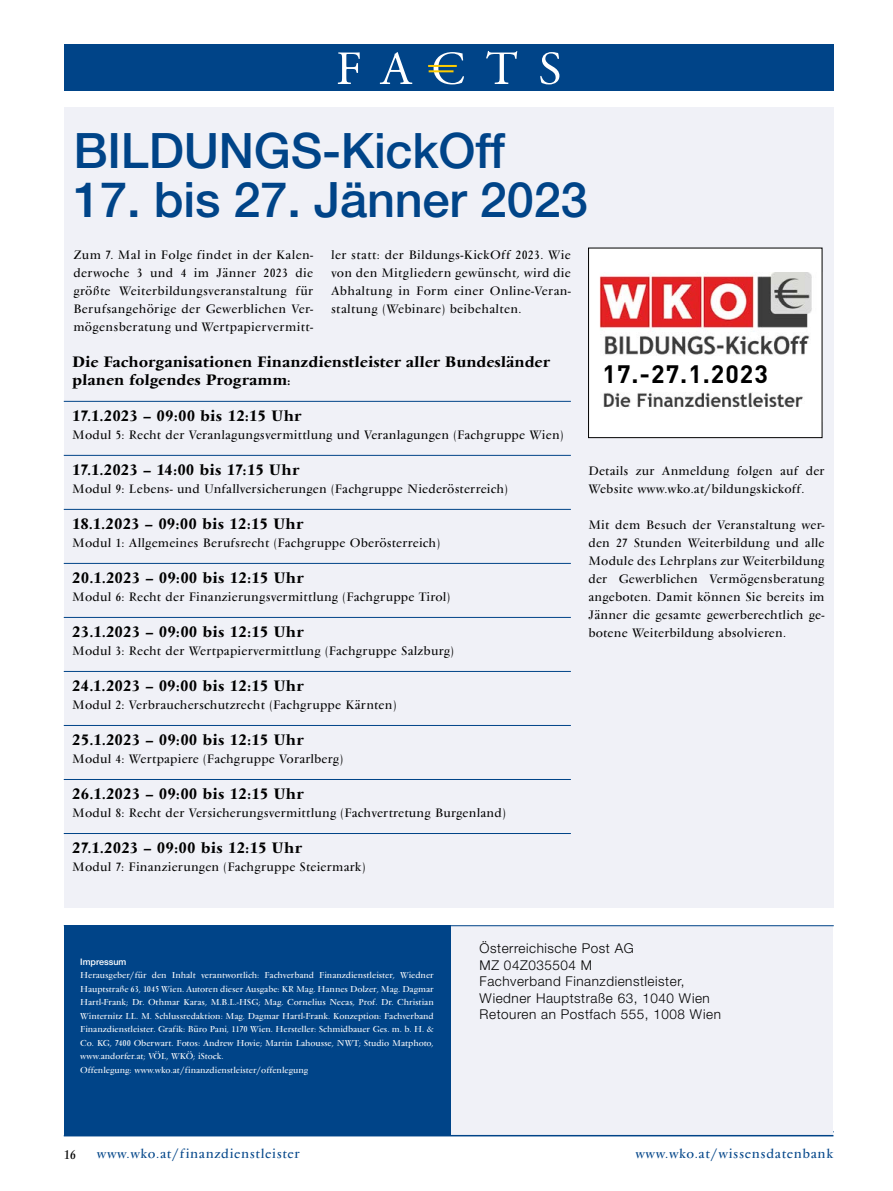
<style>
.page{position:relative;width:893px;height:1191px;background:#fff}
.page>*{position:absolute;margin:0;border:0;box-sizing:border-box;transform-origin:0 0}
.t1{font:500 48.9px "Helvetica Neue LT Std";letter-spacing:-.005em;color:#048}
.t2{font:700 24.9px "DIN";letter-spacing:.04em;color:#000}
.t3{font:700 15.75px "Vendome";letter-spacing:.02em;color:#000}
.t4{font:700 15.75px/18px "Vendome";color:#000}
.t5{font:300 13.5px/16.5px "Helvetica Neue LT Std";letter-spacing:.04em;color:#000}
.t6{font:13.5px "Vendome";letter-spacing:.05em;color:#048}
.t7{font:13.5px "Vendome";color:#000}
.t8{font:12.75px/18px "Vendome";letter-spacing:.02em;color:#000;text-align:justify}
.t9{font:9px/13.5px "Vendome";color:#fff}
.t10{font:500 9px "Helvetica Neue LT Std";color:#fff}
.s1{font-size:12.75px}
</style>
<div class="page">
<div style="left:64px;top:107px;width:769px;height:801px;background:#f0f1f7"></div>
<hr style="left:64px;top:1131px;width:770px;height:1px;background:#048">
<div style="left:451px;top:925px;width:382px;height:211px;background:#f0f1f7"></div>
<div style="left:64px;top:925px;width:387px;height:211px;background:#048"></div>
<hr style="left:64px;top:1135px;width:769px;height:1px;background:#048">
<div style="left:64px;top:44px;width:769px;height:47px;background:#048"></div>
<svg style="left:338px;top:52px;width:22px;height:32px"></svg>
<svg style="left:380px;top:52px;width:32px;height:32px"></svg>
<svg style="left:434px;top:52px;width:30px;height:32px"></svg>
<svg style="left:486px;top:51px;width:31px;height:33px"></svg>
<svg style="left:540px;top:52px;width:19px;height:32px"></svg>
<hr style="left:428px;top:65px;width:29px;height:2px;background:#fecc00">
<hr style="left:429px;top:70px;width:24px;height:2px;background:#fecc00">
<hr style="left:64px;top:925px;width:770px;height:1px;background:#048">
<hr style="left:64px;top:401px;width:507px;height:1px;background:#048">
<hr style="left:64px;top:455px;width:507px;height:1px;background:#048">
<hr style="left:64px;top:509px;width:507px;height:1px;background:#048">
<hr style="left:64px;top:563px;width:507px;height:1px;background:#048">
<hr style="left:64px;top:617px;width:507px;height:1px;background:#048">
<hr style="left:64px;top:671px;width:507px;height:1px;background:#048">
<hr style="left:64px;top:725px;width:507px;height:1px;background:#048">
<hr style="left:64px;top:779px;width:507px;height:1px;background:#048">
<hr style="left:64px;top:833px;width:507px;height:1px;background:#048">
<div style="left:588px;top:248px;width:234px;height:189px;background:#fff"></div>
<img style="left:599px;top:272px;width:213px;height:137px">
<div style="left:588px;top:248px;width:234px;height:190px;border:1px solid #000"></div>
<div style="left:602px;top:362px;width:189px;height:26px;background:#fff"></div>
<h1 class="t1" style="left:73px;top:121px;width:433px">BILDUNGS-KickOff</h1>
<h1 class="t1" style="left:73px;top:170px;width:516px">17. bis 27. Jänner 2023</h1>
<p class="t8" style="left:73px;top:245px;width:241px">Zum 7. Mal in Folge findet in der Kalen&shy;derwoche 3 und 4 im Jänner 2023 die größte Weiterbildungsveranstaltung für Berufsangehörige der Gewerblichen Ver&shy;mögensberatung und Wertpapiervermitt-</p>
<p class="t8" style="left:331px;top:246px;width:241px">ler statt: der Bildungs-KickOff 2023. Wie von den Mitgliedern gewünscht, wird die Abhaltung in Form einer Online-Veran&shy;staltung (Webinare) beibehalten.</p>
<p class="t4" style="left:72px;top:352px;width:479px">Die Fachorganisationen Finanzdienstleister aller Bundesländer planen folgendes Programm<span class="s1">:</span></p>
<p class="t3" style="left:72px;top:406px;width:231px">17.1.2023 – 09:00 bis 12:15 Uhr</p>
<p class="t8" style="left:72px;top:425px;width:493px">Modul 5: Recht der Veranlagungsvermittlung und Veranlagungen (Fachgruppe Wien)</p>
<p class="t3" style="left:72px;top:460px;width:228px">17.1.2023 – 14:00 bis 17:15 Uhr</p>
<p class="t8" style="left:72px;top:479px;width:437px">Modul 9: Lebens- und Unfallversicherungen (Fachgruppe Niederösterreich)</p>
<p class="t3" style="left:72px;top:514px;width:233px">18.1.2023 – 09:00 bis 12:15 Uhr</p>
<p class="t8" style="left:72px;top:533px;width:369px">Modul 1: Allgemeines Berufsrecht (Fachgruppe Oberösterreich)</p>
<p class="t3" style="left:72px;top:568px;width:233px">20.1.2023 – 09:00 bis 12:15 Uhr</p>
<p class="t8" style="left:72px;top:587px;width:379px">Modul 6: Recht der Finanzierungsvermittlung (Fachgruppe Tirol)</p>
<p class="t3" style="left:72px;top:622px;width:233px">23.1.2023 – 09:00 bis 12:15 Uhr</p>
<p class="t8" style="left:72px;top:641px;width:383px">Modul 3: Recht der Wertpapiervermittlung (Fachgruppe Salzburg)</p>
<p class="t3" style="left:72px;top:676px;width:233px">24.1.2023 – 09:00 bis 12:15 Uhr</p>
<p class="t8" style="left:72px;top:695px;width:325px">Modul 2: Verbraucherschutzrecht (Fachgruppe Kärnten)</p>
<p class="t3" style="left:72px;top:730px;width:233px">25.1.2023 – 09:00 bis 12:15 Uhr</p>
<p class="t8" style="left:72px;top:749px;width:272px">Modul 4: Wertpapiere (Fachgruppe Vorarlberg)</p>
<p class="t3" style="left:72px;top:784px;width:233px">26.1.2023 – 09:00 bis 12:15 Uhr</p>
<p class="t8" style="left:72px;top:803px;width:435px">Modul 8: Recht der Versicherungsvermittlung (Fachvertretung Burgenland)</p>
<p class="t3" style="left:72px;top:838px;width:231px">27.1.2023 – 09:00 bis 12:15 Uhr</p>
<p class="t8" style="left:72px;top:857px;width:294px">Modul 7: Finanzierungen (Fachgruppe Steiermark)</p>
<h2 class="t2" style="left:602px;top:358px;width:167px">17.-27.1.2023</h2>
<p class="t8" style="left:588px;top:462px;width:238px">Details zur Anmeldung folgen auf der<br>Website www.wko.at/bildungskickoff.</p>
<p class="t8" style="left:588px;top:516px;width:238px">Mit dem Besuch der Veranstaltung wer&shy;den 27 Stunden Weiterbildung und alle Module des Lehrplans zur Weiterbildung der Gewerblichen Vermögensberatung angeboten. Damit können Sie bereits im Jänner die gesamte gewerberechtlich ge&shy;botene Weiterbildung absolvieren.</p>
<p class="t10" style="left:80px;top:956px;width:48px">Impressum</p>
<p class="t9" style="left:80px;top:968px;width:355px">Herausgeber/für den Inhalt verantwortlich: Fachverband Finanzdienstleister, Wiedner Hauptstraße 63, 1045 Wien. Autoren dieser Ausgabe: KR Mag. Hannes Dolzer, Mag. Dagmar Hartl-Frank; Dr. Othmar Karas, M.B.L.-HSG; Mag. Cornelius Necas, Prof. Dr. Christian Winternitz LL. M. Schlussredaktion: Mag. Dagmar Hartl-Frank. Konzeption: Fachverband Finanzdienstleister. Grafik: Büro Pani, 1170 Wien. Hersteller: Schmidbauer Ges. m. b. H. &amp; Co. KG, 7400 Oberwart. Fotos: Andrew Hovie; Martin Lahousse, NWT; Studio Matphoto, www.andorfer.at; VÖL, WKÖ; iStock.<br>Offenlegung: www.wko.at/finanzdienstleister/offenlegung</p>
<p class="t5" style="left:480px;top:939px;width:243px">Österreichische Post AG<br>MZ 04Z035504 M<br>Fachverband Finanzdienstleister,<br>Wiedner Hauptstraße 63, 1040 Wien<br>Retouren an Postfach 555, 1008 Wien</p>
<p class="t7" style="left:64px;top:1147px;width:14px">16</p>
<p class="t6" style="left:97px;top:1146px;width:204px">www.wko.at/finanzdienstleister</p>
<p class="t6" style="left:635px;top:1146px;width:199px">www.wko.at/wissensdatenbank</p>
</div>
